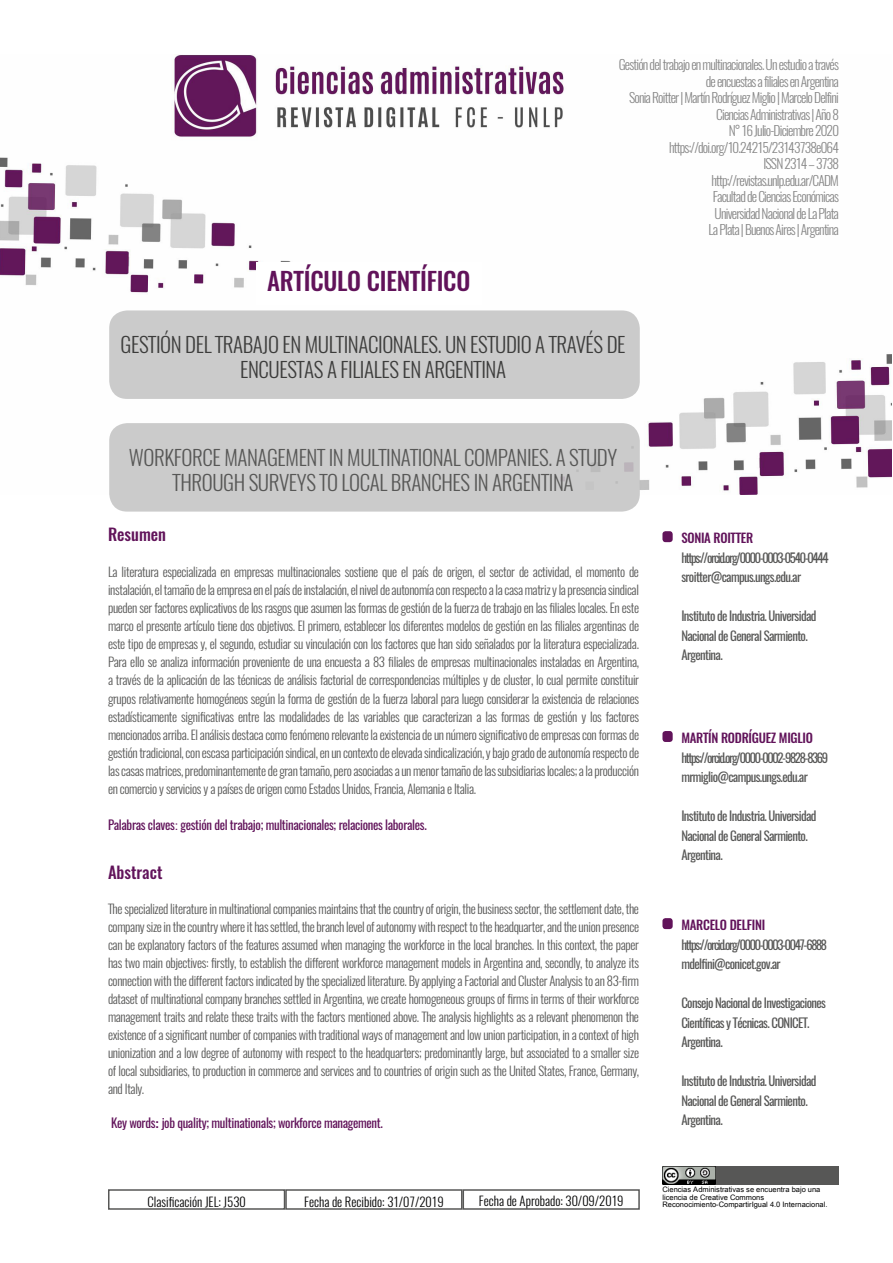
<style>
.page{position:relative;width:893px;height:1263px;background:#fff}
.page>*{position:absolute;margin:0;border:0;box-sizing:border-box;transform-origin:0 0}
.t1{font:500 24.75px "Oswald";letter-spacing:-.01em;color:#61135a}
.t2{font:300 21px/25.2px "Oswald";letter-spacing:-.02em;color:#575756;text-align:center}
.t3{font:300 21px/25.2px "Oswald";letter-spacing:-.02em;color:#3c3c3b;text-align:center}
.t4{font:500 16.5px "Oswald";color:#61135a}
.t5{font:300 13.5px/16.5px "Oswald";letter-spacing:-.06em;color:#878787;text-align:right}
.t6{font:300 12.75px/18px "Oswald";letter-spacing:-.025em;color:#575756;text-align:justify}
.t7{font:12.75px/19.5px "Oswald";letter-spacing:-.05em;color:#575756}
.t8{font:12.75px/19.5px "Oswald";letter-spacing:-.1em;color:#575756}
.t9{font:12.75px "Oswald";letter-spacing:-.025em;color:#61135a}
.t10{font:300 12.75px "Oswald";color:#000}
.t11{font:500 12.75px "Oswald";letter-spacing:-.02em;color:#61135a}
.t12{font:7.5px/7.5px "Arial Unicode MS";color:#000}
.s1{font-family:"Arial"}
.s2{font-family:"Arial";font-weight:700}
</style>
<div class="page">
<img style="left:0;top:55px;width:892px;height:439px">
<div style="left:109px;top:310px;width:531px;height:89px;background:#c6c6c6;border-radius:18px"></div>
<div style="left:256px;top:262px;width:226px;height:42px;background:#fff"></div>
<div style="left:109px;top:423px;width:531px;height:89px;background:#c6c6c6;border-radius:18px"></div>
<div style="left:108px;top:1189px;width:177px;height:21px;border:2px solid #575756"></div>
<div style="left:662px;top:531px;width:11px;height:11px;background:#61135a;border-radius:3px"></div>
<div style="left:285px;top:1189px;width:178px;height:21px;border:2px solid #575756"></div>
<div style="left:463px;top:1189px;width:177px;height:21px;border:2px solid #575756"></div>
<div style="left:662px;top:731px;width:11px;height:11px;background:#61135a;border-radius:3px"></div>
<div style="left:662px;top:918px;width:11px;height:11px;background:#61135a;border-radius:3px"></div>
<div style="left:662px;top:1166px;width:177px;height:18px;background:#575756"></div>
<img style="left:662px;top:1166px;width:53px;height:18px">
<h1 class="t1" style="left:267px;top:268px;width:205px">ARTÍCULO CIENTÍFICO</h1>
<p class="t5" style="left:619px;top:55px;width:222px">Gestión del trabajo en multinacionales. Un estudio a través de encuestas a filiales en Argentina<br>Sonia Roitter | Martín Rodríguez Miglio | Marcelo Delfini Ciencias Administrativas | Año 8<br>N° 16 Julio-Diciembre 2020 https://doi.org/10.24215/23143738e064<br>ISSN 2314 – 3738<br>http://revistas.unlp.edu.ar/CADM<br>Facultad de Ciencias Económicas<br>Universidad Nacional de La Plata<br>La Plata | Buenos Aires | Argentina</p>
<h2 class="t3" style="left:121px;top:329px;width:506px">GESTIÓN DEL TRABAJO EN MULTINACIONALES. UN ESTUDIO A TRAVÉS DE<br>ENCUESTAS A FILIALES EN ARGENTINA</h2>
<h2 class="t2" style="left:129px;top:442px;width:490px">WORKFORCE MANAGEMENT IN MULTINATIONAL COMPANIES. A STUDY<br>THROUGH SURVEYS TO LOCAL BRANCHES IN ARGENTINA</h2>
<p class="t4" style="left:108px;top:526px;width:60px">Resumen</p>
<p class="t6" style="left:108px;top:562px;width:533px">La literatura especializada en empresas multinacionales sostiene que el país de origen, el sector de actividad, el momento de instalación, el tamaño de la empresa en el país de instalación, el nivel de autonomía con respecto a la casa matriz y la presencia sindical pueden ser factores explicativos de los rasgos que asumen las formas de gestión de la fuerza de trabajo en las filiales locales. En este marco el presente artículo tiene dos objetivos. El primero, establecer los diferentes modelos de gestión en las filiales argentinas de este tipo de empresas y, el segundo, estudiar su vinculación con los factores que han sido señalados por la literatura especializada.<br>Para ello se analiza información proveniente de una encuesta a 83 filiales de empresas multinacionales instaladas en Argentina, a través de la aplicación de las técnicas de análisis factorial de correspondencias múltiples y de cluster, lo cual permite constituir grupos relativamente homogéneos según la forma de gestión de la fuerza laboral para luego considerar la existencia de relaciones estadísticamente significativas entre las modalidades de las variables que caracterizan a las formas de gestión y los factores mencionados arriba. El análisis destaca como fenómeno relevante la existencia de un número significativo de empresas con formas de gestión tradicional, con escasa participación sindical, en un contexto de elevada sindicalización, y bajo grado de autonomía respecto de las casas matrices, predominantemente de gran tamaño, pero asociadas a un menor tamaño de las subsidiarias locales; a la producción en comercio y servicios y a países de origen como Estados Unidos, Francia, Alemania e Italia.</p>
<p class="t9" style="left:108px;top:813px;width:320px">Palabras claves<span class="s1">:</span> gestión del trabajo; multinacionales; relaciones laborales.</p>
<p class="t4" style="left:108px;top:864px;width:56px">Abstract</p>
<p class="t6" style="left:108px;top:898px;width:533px">The specialized literature in multinational companies maintains that the country of origin, the business sector, the settlement date, the company size in the country where it has settled, the branch level of autonomy with respect to the headquarter, and the union presence can be explanatory factors of the features assumed when managing the workforce in the local branches. In this context, the paper has two main objectives: firstly, to establish the different workforce management models in Argentina and, secondly, to analyze its connection with the different factors indicated by the specialized literature. By applying a Factorial and Cluster Analysis to an 83-firm dataset of multinational company branches settled in Argentina, we create homogeneous groups of firms in terms of their workforce management traits and relate these traits with the factors mentioned above. The analysis highlights as a relevant phenomenon the existence of a significant number of companies with traditional ways of management and low union participation, in a context of high unionization and a low degree of autonomy with respect to the headquarters; predominantly large, but associated to a smaller size of local subsidiaries, to production in commerce and services and to countries of origin such as the United States, France, Germany, and Italy.</p>
<p class="t9" style="left:111px;top:1111px;width:273px">Key words<span class="s2">:</span> job quality; multinationals; workforce management.</p>
<p class="t10" style="left:148px;top:1190px;width:100px">Clasificación JEL: J530</p>
<p class="t10" style="left:304px;top:1190px;width:141px">Fecha de Recibido: 31/07/2019</p>
<p class="t10" style="left:479px;top:1189px;width:146px">Fecha de Aprobado: 30/09/2019</p>
<p class="t11" style="left:681px;top:531px;width:73px">SONIA ROITTER</p>
<p class="t8" style="left:681px;top:546px;width:149px">https://orcid.org/0000-0003-0540-0444 sroitter@campus.ungs.edu.ar</p>
<p class="t7" style="left:681px;top:605px;width:137px">Instituto de Industria. Universidad<br>Nacional de General Sarmiento.<br>Argentina.</p>
<p class="t11" style="left:681px;top:731px;width:133px">MARTÍN RODRÍGUEZ MIGLIO</p>
<p class="t8" style="left:681px;top:746px;width:148px">https://orcid.org/0000-0002-9828-8369 mrmiglio@campus.ungs.edu.ar</p>
<p class="t7" style="left:681px;top:805px;width:137px">Instituto de Industria. Universidad<br>Nacional de General Sarmiento.<br>Argentina.</p>
<p class="t11" style="left:681px;top:918px;width:85px">MARCELO DELFINI</p>
<p class="t8" style="left:681px;top:933px;width:147px">https://orcid.org/0000-0003-0047-6888 mdelfini@conicet.gov.ar</p>
<p class="t7" style="left:681px;top:992px;width:146px">Consejo Nacional de Investigaciones<br>Científicas y Técnicas. CONICET.<br>Argentina.</p>
<p class="t7" style="left:681px;top:1070px;width:137px">Instituto de Industria. Universidad<br>Nacional de General Sarmiento.<br>Argentina.</p>
<p class="t12" style="left:662px;top:1186px;width:167px">Ciencias Administrativas se encuentra bajo una licencia de Creative Commons<br>Reconocimiento-CompartirIgual 4.0 Internacional.</p>
</div>
